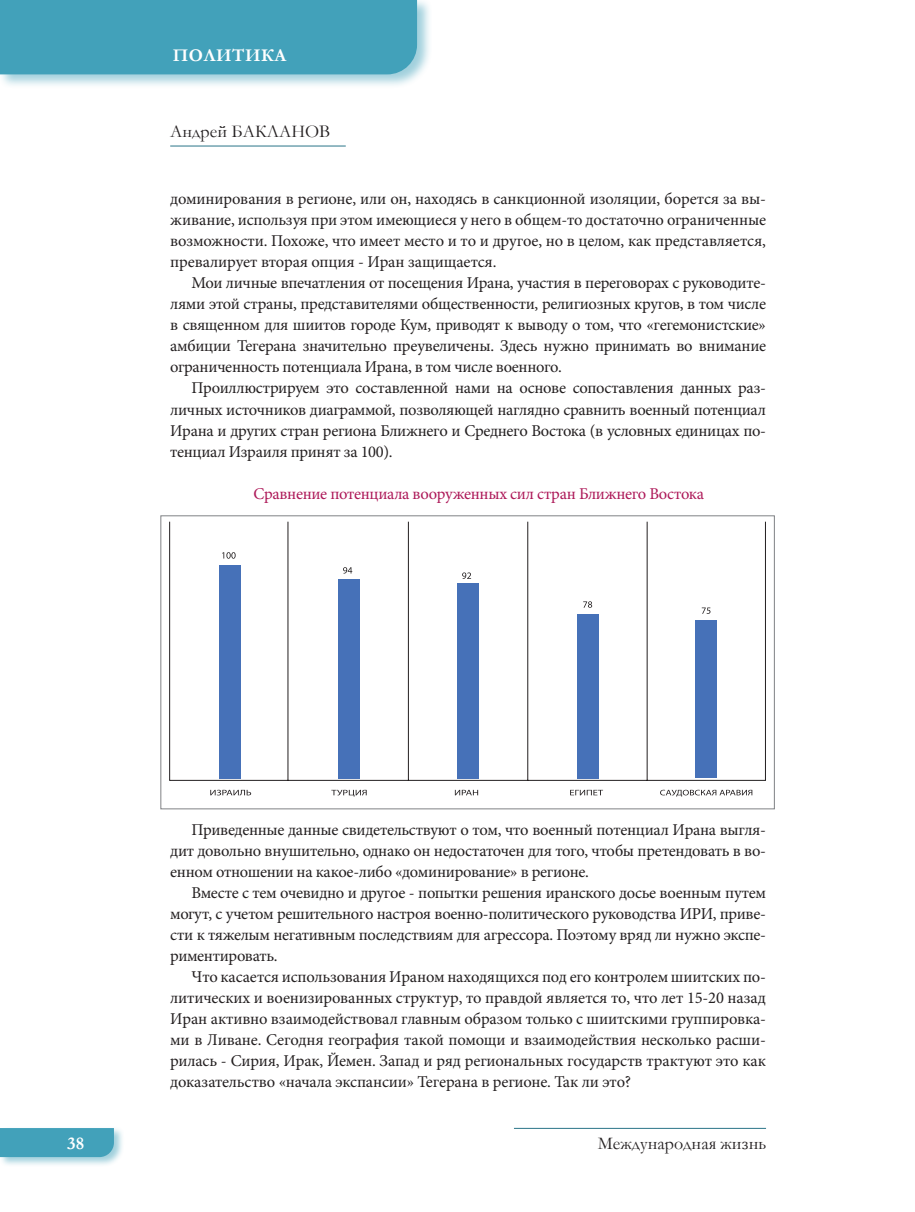
<style>
.page{position:relative;width:915px;height:1212px;background:#fff}
.page>*{position:absolute;margin:0;border:0;box-sizing:border-box;transform-origin:0 0}
.t1{font:18px "Garamond";color:#231f20}
.t2{font:700 18px "Garamond";letter-spacing:.03em;color:#fff}
.Основной_текст{font:16.5px/21px "Minion Pro";letter-spacing:-.02em;color:#231f20;text-align:justify}
.Основной_текст-2{font:16.5px "Minion Pro";letter-spacing:-.02em;color:#ad1858}
</style>
<div class="page">
<div style="left:0;top:1126px;width:125px;height:41px;background:#42a1ba;opacity:.5"></div>
<div style="left:0;top:1128px;width:114px;height:29px;background:#42a1ba"></div>
<hr style="left:514px;top:1128px;width:251px;height:1px;background:#2a7588">
<div style="left:0;top:0;width:432px;height:88px;background:#42a1ba;opacity:.5"></div>
<div style="left:0;top:0;width:417px;height:74px;background:#42a1ba"></div>
<hr style="left:170px;top:146px;width:175px;height:1px;background:#2a7588">
<svg style="left:169px;top:522px;width:596px;height:259px"></svg>
<div style="left:219px;top:565px;width:21px;height:213px;background:#4671b8"></div>
<div style="left:338px;top:579px;width:21px;height:199px;background:#4671b8"></div>
<div style="left:457px;top:583px;width:21px;height:195px;background:#4671b8"></div>
<div style="left:577px;top:614px;width:21px;height:164px;background:#4671b8"></div>
<div style="left:695px;top:620px;width:21px;height:158px;background:#4671b8"></div>
<svg style="left:210px;top:790px;width:41px;height:5px"></svg>
<svg style="left:222px;top:552px;width:13px;height:7px"></svg>
<svg style="left:343px;top:567px;width:9px;height:7px"></svg>
<svg style="left:462px;top:572px;width:9px;height:7px"></svg>
<svg style="left:583px;top:601px;width:9px;height:7px"></svg>
<svg style="left:701px;top:607px;width:9px;height:7px"></svg>
<svg style="left:331px;top:790px;width:35px;height:7px"></svg>
<svg style="left:454px;top:790px;width:24px;height:5px"></svg>
<svg style="left:570px;top:790px;width:33px;height:5px"></svg>
<svg style="left:660px;top:790px;width:92px;height:7px"></svg>
<div style="left:161px;top:516px;width:613px;height:293px;border:1px solid #808285"></div>
<p class="t2" style="left:173px;top:43px;width:115px">ПОЛИТИКА</p>
<p class="t1" style="left:170px;top:119px;width:161px">Андрей БАКЛАНОВ</p>
<p class="Основной_текст" style="left:170px;top:189px;width:597px">доминирования в регионе, или он, находясь в санкционной изоляции, борется за вы&shy;живание, используя при этом имеющиеся у него в общем-то достаточно ограниченные возможности. Похоже, что имеет место и то и другое, но в целом, как представляется, превалирует вторая опция - Иран защищается.</p>
<p class="Основной_текст" style="left:170px;top:273px;width:597px;text-indent:21px">Мои личные впечатления от посещения Ирана, участия в переговорах с руководите&shy;лями этой страны, представителями общественности, религиозных кругов, в том числе в священном для шиитов городе Кум, приводят к выводу о том, что «гегемонистские» амбиции Тегерана значительно преувеличены. Здесь нужно принимать во внимание ограниченность потенциала Ирана, в том числе военного.</p>
<p class="Основной_текст" style="left:170px;top:378px;width:597px;text-indent:21px">Проиллюстрируем это составленной нами на основе сопоставления данных раз&shy;личных источников диаграммой, позволяющей наглядно сравнить военный потенциал Ирана и других стран региона Ближнего и Среднего Востока (в условных единицах по&shy;тенциал Израиля принят за 100).</p>
<p class="Основной_текст-2" style="left:253px;top:482px;width:452px">Сравнение потенциала вооруженных сил стран Ближнего Востока</p>
<p class="Основной_текст" style="left:170px;top:819px;width:597px;text-indent:21px">Приведенные данные свидетельствуют о том, что военный потенциал Ирана выгля&shy;дит довольно внушительно, однако он недостаточен для того, чтобы претендовать в во&shy;енном отношении на какое-либо «доминирование» в регионе.</p>
<p class="Основной_текст" style="left:170px;top:882px;width:597px;text-indent:21px">Вместе с тем очевидно и другое - попытки решения иранского досье военным путем могут, с учетом решительного настроя военно-политического руководства ИРИ, приве&shy;сти к тяжелым негативным последствиям для агрессора. Поэтому вряд ли нужно экспе&shy;риментировать.</p>
<p class="Основной_текст" style="left:170px;top:966px;width:597px;text-indent:21px">Что касается использования Ираном находящихся под его контролем шиитских по&shy;литических и военизированных структур, то правдой является то, что лет 15-20 назад Иран активно взаимодействовал главным образом только с шиитскими группировка&shy;ми в Ливане. Сегодня география такой помощи и взаимодействия несколько расши&shy;рилась - Сирия, Ирак, Йемен. Запад и ряд региональных государств трактуют это как доказательство «начала экспансии» Тегерана в регионе. Так ли это?</p>
<p class="t2" style="left:67px;top:1131px;width:18px">38</p>
<p class="t1" style="left:597px;top:1131px;width:170px">Международная жизнь</p>
</div>
